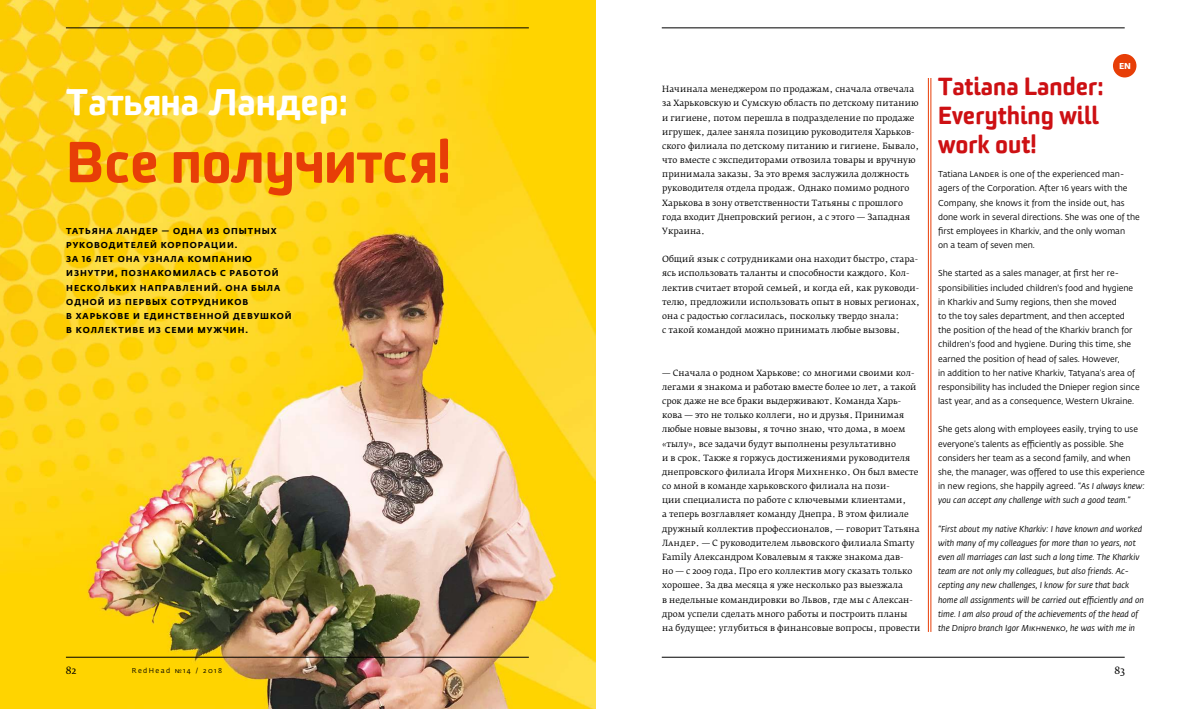
<style>
.page{position:relative;width:1191px;height:709px;background:#fff}
.page>*{position:absolute;margin:0;border:0;box-sizing:border-box;transform-origin:0 0}
.t1{font:900 56.1px "Sommet Rounded";color:#e73e07}
.t2{font:900 36px "Sommet Rounded";color:#fff}
.t3{font:900 24px/28.8px "Sommet Rounded";color:#cd1013}
.t4{font:10px "Fedra Serif B Pro";color:#000}
.t5{font:8.5px/14.2px "Fedra Serif B Pro";color:#000}
.t6{font:8.5px/14.2px "Fedra Sans Pro";color:#000}
.t7{font:italic 8.5px/14.2px "Fedra Sans Pro";color:#000}
.t8{font:700 8.5px/14.2px "Fedra Sans Pro";letter-spacing:.11em;color:#000}
.t9{font:700 8.5px "Fedra Sans Pro";color:#fff}
.t10{font:7px "Fedra Sans Pro";letter-spacing:.2em;color:#000}
.s1{font-style:italic}
</style>
<div class="page">
<img style="left:0;top:0;width:595px;height:709px">
<hr style="left:930px;top:78px;width:1px;height:554px;background:#e73e07">
<hr style="left:928px;top:78px;width:1px;height:554px;background:#e73e07">
<div style="left:1113px;top:54px;width:23px;height:23px;background:#e73e07;border-radius:50%"></div>
<hr style="left:66px;top:27px;width:463px;height:1px;background:#000">
<hr style="left:66px;top:656px;width:463px;height:1px;background:#000">
<hr style="left:662px;top:27px;width:462px;height:1px;background:#000">
<hr style="left:662px;top:656px;width:462px;height:1px;background:#000">
<h2 class="t2" style="left:66px;top:78px;width:283px">Татьяна Ландер:</h2>
<h1 class="t1" style="left:66px;top:125px;width:386px">Все получится!</h1>
<p class="t8" style="left:66px;top:223px;width:227px">ТАТЬЯНА ЛАНДЕР — ОДНА ИЗ ОПЫТНЫХ<br>РУКОВОДИТЕЛЕЙ КОРПОРАЦИИ.<br>ЗА 16 ЛЕТ ОНА УЗНАЛА КОМПАНИЮ<br>ИЗНУТРИ, ПОЗНАКОМИЛАСЬ С РАБОТОЙ<br>НЕСКОЛЬКИХ НАПРАВЛЕНИЙ. ОНА БЫЛА<br>ОДНОЙ ИЗ ПЕРВЫХ СОТРУДНИКОВ<br>В ХАРЬКОВЕ И ЕДИНСТВЕННОЙ ДЕВУШКОЙ<br>В КОЛЛЕКТИВЕ ИЗ СЕМИ МУЖЧИН.</p>
<p class="t5" style="left:662px;top:82px;width:258px">Начинала менеджером по продажам, сначала отвечала за Харьковскую и Сумскую область по детскому питанию и гигиене, потом перешла в подразделение по продаже игрушек, далее заняла позицию руководителя Харьков&shy;ского филиала по детскому питанию и гигиене. Бывало, что вместе с экспедиторами отвозила товары и вручную принимала заказы. За это время заслужила должность руководителя отдела продаж. Однако помимо родного Харькова в зону ответственности Татьяны с прошлого года входит Днепровский регион, а с этого — Западная Украина.</p>
<p class="t5" style="left:662px;top:252px;width:259px">Общий язык с сотрудниками она находит быстро, стара&shy;ясь использовать таланты и способности каждого. Кол&shy;лектив считает второй семьей, и когда ей, как руководи&shy;телю, предложили использовать опыт в новых регионах, она с радостью согласилась, поскольку твердо знала:<br>с такой командой можно принимать любые вызовы.</p>
<p class="t5" style="left:662px;top:365px;width:260px">— Сначала о родном Харькове: со многими своими кол&shy;легами я знакома и работаю вместе более 10 лет, а такой срок даже не все браки выдерживают. Команда Харь&shy;кова — это не только коллеги, но и друзья. Принимая любые новые вызовы, я точно знаю, что дома, в моем «тылу», все задачи будут выполнены результативно<br>и в срок. Также я горжусь достижениями руководителя днепровского филиала Игоря Михненко. Он был вместе со мной в команде харьковского филиала на пози-<br>ции специалиста по работе с ключевыми клиентами,<br>а теперь возглавляет команду Днепра. В этом филиале дружный коллектив профессионалов, — говорит Татьяна Ландер. — С руководителем львовского филиала Smarty Family Александром Ковалевым я также знакома дав-<br>но — с 2009 года. Про его коллектив могу сказать только хорошее. За два месяца я уже несколько раз выезжала<br>в недельные командировки во Львов, где мы с Алексан&shy;дром успели сделать много работы и построить планы на будущее: углубиться в финансовые вопросы, провести</p>
<p class="t9" style="left:1119px;top:59px;width:14px">EN</p>
<h3 class="t3" style="left:938px;top:72px;width:167px">Tatiana Lander:<br>Everything will work out!</h3>
<p class="t6" style="left:938px;top:167px;width:203px">Tatiana Lander is one of the experienced man&shy;agers of the Corporation. After 16 years with the Company, she knows it from the inside out, has done work in several directions. She was one of the first employees in Kharkiv, and the only woman<br>on a team of seven men.</p>
<p class="t6" style="left:938px;top:266px;width:203px">She started as a sales manager, at first her re&shy;sponsibilities included children's food and hygiene in Kharkiv and Sumy regions, then she moved<br>to the toy sales department, and then accepted the position of the head of the Kharkiv branch for children's food and hygiene. During this time, she earned the position of head of sales. However,<br>in addition to her native Kharkiv, Tatyana’s area of responsibility has included the Dnieper region since last year, and as a consequence, Western Ukraine.</p>
<p class="t6" style="left:938px;top:422px;width:208px">She gets along with employees easily, trying to use everyone’s talents as efficiently as possible. She considers her team as a second family, and when she, the manager, was offered to use this experience in new regions, she happily agreed. <span class="s1">“As I always knew: you can accept any challenge with such a good team.”</span></p>
<p class="t7" style="left:938px;top:521px;width:207px">“First about my native Kharkiv: I have known and worked with many of my colleagues for more than 10 years, not even all marriages can last such a long time. The Kharkiv team are not only my colleagues, but also friends. Ac&shy;cepting any new challenges, I know for sure that back home all assignments will be carried out efficiently and on time. I am also proud of the achievements of the head of the Dnipro branch Igor Mikhnenko, he was with me in</p>
<p class="t4" style="left:66px;top:663px;width:12px">82</p>
<p class="t10" style="left:132px;top:666px;width:92px">RedHead №14 / 2018</p>
<p class="t4" style="left:1114px;top:663px;width:12px">83</p>
</div>
